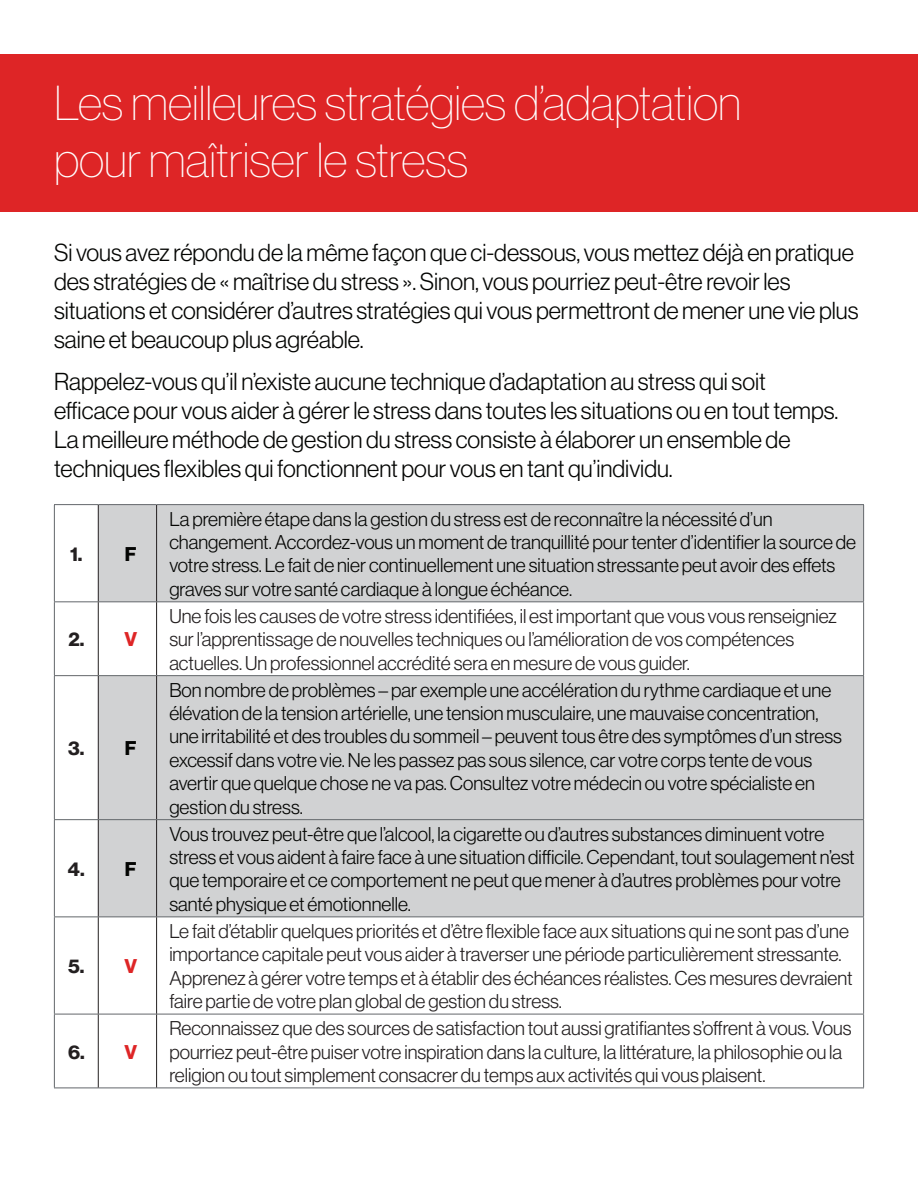
<style>
.page{position:relative;width:918px;height:1188px;background:#fff}
.page>*{position:absolute;margin:0;border:0;box-sizing:border-box;transform-origin:0 0}
.t1{font:48px "N Haas Grotesk DS Std 25 Th";color:#fff}
.t2{font:24px/28.8px "N Haas Grotesk DS Std 45 Lt";color:#040503}
.t3{font:19.5px/23.4px "N Haas Grotesk DS Std 45 Lt";color:#040503}
.t4{font:19.5px/23.4px "N Haas Grotesk DS Std 45 Lt";color:#231f20}
.t5{font:19.5px "N Haas Grotesk DS Std 75 Bd";color:#231f20}
.t6{font:19.5px "N Haas Grotesk DS Std 75 Bd";color:#040503}
.t7{font:19.5px "N Haas Grotesk DS Std 75 Bd";color:#de2526}
</style>
<div class="page">
<svg style="left:55px;top:505px;width:43px;height:583px"></svg>
<svg style="left:99px;top:505px;width:764px;height:411px;fill:#d1d2d3"></svg>
<hr style="left:54px;top:504px;width:44px;height:1px;background:#63676b">
<hr style="left:54px;top:505px;width:1px;height:96px;background:#63676b">
<hr style="left:98px;top:504px;width:59px;height:1px;background:#63676b">
<hr style="left:157px;top:504px;width:707px;height:1px;background:#63676b">
<hr style="left:863px;top:505px;width:1px;height:96px;background:#63676b">
<hr style="left:54px;top:601px;width:44px;height:1px;background:#63676b">
<hr style="left:54px;top:602px;width:1px;height:73px;background:#63676b">
<hr style="left:98px;top:601px;width:59px;height:1px;background:#63676b">
<hr style="left:157px;top:601px;width:707px;height:1px;background:#63676b">
<hr style="left:863px;top:602px;width:1px;height:73px;background:#63676b">
<hr style="left:54px;top:675px;width:44px;height:1px;background:#63676b">
<hr style="left:54px;top:676px;width:1px;height:143px;background:#63676b">
<hr style="left:98px;top:675px;width:59px;height:1px;background:#63676b">
<hr style="left:157px;top:675px;width:707px;height:1px;background:#63676b">
<hr style="left:863px;top:676px;width:1px;height:143px;background:#63676b">
<hr style="left:54px;top:819px;width:44px;height:1px;background:#63676b">
<hr style="left:54px;top:820px;width:1px;height:96px;background:#63676b">
<hr style="left:98px;top:819px;width:59px;height:1px;background:#63676b">
<hr style="left:157px;top:819px;width:707px;height:1px;background:#63676b">
<hr style="left:863px;top:820px;width:1px;height:96px;background:#63676b">
<hr style="left:54px;top:916px;width:44px;height:1px;background:#63676b">
<hr style="left:54px;top:917px;width:1px;height:97px;background:#63676b">
<hr style="left:98px;top:916px;width:59px;height:1px;background:#63676b">
<hr style="left:157px;top:916px;width:707px;height:1px;background:#63676b">
<hr style="left:863px;top:917px;width:1px;height:97px;background:#63676b">
<hr style="left:54px;top:1014px;width:44px;height:1px;background:#63676b">
<hr style="left:54px;top:1014px;width:1px;height:74px;background:#63676b">
<hr style="left:98px;top:1014px;width:59px;height:1px;background:#63676b">
<hr style="left:157px;top:1014px;width:707px;height:1px;background:#63676b">
<hr style="left:863px;top:1014px;width:1px;height:74px;background:#63676b">
<hr style="left:54px;top:1088px;width:44px;height:1px;background:#63676b">
<hr style="left:98px;top:1088px;width:59px;height:1px;background:#63676b">
<hr style="left:157px;top:1088px;width:707px;height:1px;background:#63676b">
<hr style="left:98px;top:505px;width:1px;height:96px;background:#231f20">
<hr style="left:156px;top:505px;width:1px;height:96px;background:#231f20">
<hr style="left:98px;top:602px;width:1px;height:73px;background:#231f20">
<hr style="left:156px;top:602px;width:1px;height:73px;background:#231f20">
<hr style="left:98px;top:676px;width:1px;height:143px;background:#231f20">
<hr style="left:156px;top:676px;width:1px;height:143px;background:#231f20">
<hr style="left:98px;top:820px;width:1px;height:96px;background:#231f20">
<hr style="left:156px;top:820px;width:1px;height:96px;background:#231f20">
<hr style="left:98px;top:917px;width:1px;height:97px;background:#231f20">
<hr style="left:156px;top:917px;width:1px;height:97px;background:#231f20">
<hr style="left:98px;top:1014px;width:1px;height:74px;background:#231f20">
<hr style="left:156px;top:1014px;width:1px;height:74px;background:#231f20">
<div style="left:0;top:54px;width:918px;height:158px;background:#de2526"></div>
<p class="t1" style="left:54px;top:76px;width:689px">Les meilleures stratégies d’adaptation</p>
<p class="t1" style="left:54px;top:134px;width:415px">pour maîtriser le stress</p>
<p class="t2" style="left:54px;top:239px;width:806px">Si vous avez répondu de la même façon que ci-dessous, vous mettez déjà en pratique des stratégies de « maîtrise du stress ». Sinon, vous pourriez peut-être revoir les situations et considérer d’autres stratégies qui vous permettront de mener une vie plus saine et beaucoup plus agréable.</p>
<p class="t2" style="left:54px;top:367px;width:786px">Rappelez-vous qu’il n’existe aucune technique d’adaptation au stress qui soit efficace pour vous aider à gérer le stress dans toutes les situations ou en tout temps.<br>La meilleure méthode de gestion du stress consiste à élaborer un ensemble de techniques flexibles qui fonctionnent pour vous en tant qu’individu.</p>
<p class="t5" style="left:70px;top:542px;width:14px">1.</p>
<p class="t6" style="left:125px;top:542px;width:13px">F</p>
<p class="t5" style="left:68px;top:628px;width:17px">2.</p>
<p class="t7" style="left:124px;top:628px;width:14px">V</p>
<p class="t5" style="left:68px;top:737px;width:18px">3.</p>
<p class="t6" style="left:125px;top:737px;width:13px">F</p>
<p class="t5" style="left:68px;top:858px;width:18px">4.</p>
<p class="t6" style="left:125px;top:858px;width:13px">F</p>
<p class="t5" style="left:68px;top:955px;width:18px">5.</p>
<p class="t7" style="left:124px;top:955px;width:14px">V</p>
<p class="t5" style="left:68px;top:1040px;width:18px">6.</p>
<p class="t7" style="left:124px;top:1040px;width:14px">V</p>
<p class="t3" style="left:169px;top:507px;width:688px">La première étape dans la gestion du stress est de reconnaître la nécessité d’un changement. Accordez-vous un moment de tranquillité pour tenter d’identifier la source de votre stress. Le fait de nier continuellement une situation stressante peut avoir des effets graves sur votre santé cardiaque à longue échéance.</p>
<p class="t4" style="left:169px;top:604px;width:669px">Une fois les causes de votre stress identifiées, il est important que vous vous renseigniez sur l’apprentissage de nouvelles techniques ou l’amélioration de vos compétences actuelles. Un professionnel accrédité sera en mesure de vous guider.</p>
<p class="t3" style="left:169px;top:678px;width:674px">Bon nombre de problèmes – par exemple une accélération du rythme cardiaque et une élévation de la tension artérielle, une tension musculaire, une mauvaise concentration, une irritabilité et des troubles du sommeil – peuvent tous être des symptômes d’un stress excessif dans votre vie. Ne les passez pas sous silence, car votre corps tente de vous avertir que quelque chose ne va pas. Consultez votre médecin ou votre spécialiste en gestion du stress.</p>
<p class="t3" style="left:169px;top:822px;width:687px">Vous trouvez peut-être que l’alcool, la cigarette ou d’autres substances diminuent votre stress et vous aident à faire face à une situation difficile. Cependant, tout soulagement n’est que temporaire et ce comportement ne peut que mener à d’autres problèmes pour votre santé physique et émotionnelle.</p>
<p class="t4" style="left:169px;top:919px;width:685px">Le fait d’établir quelques priorités et d’être flexible face aux situations qui ne sont pas d’une importance capitale peut vous aider à traverser une période particulièrement stressante.<br>Apprenez à gérer votre temps et à établir des échéances réalistes. Ces mesures devraient faire partie de votre plan global de gestion du stress.</p>
<p class="t4" style="left:169px;top:1017px;width:684px">Reconnaissez que des sources de satisfaction tout aussi gratifiantes s’offrent à vous. Vous pourriez peut-être puiser votre inspiration dans la culture, la littérature, la philosophie ou la religion ou tout simplement consacrer du temps aux activités qui vous plaisent.</p>
</div>
